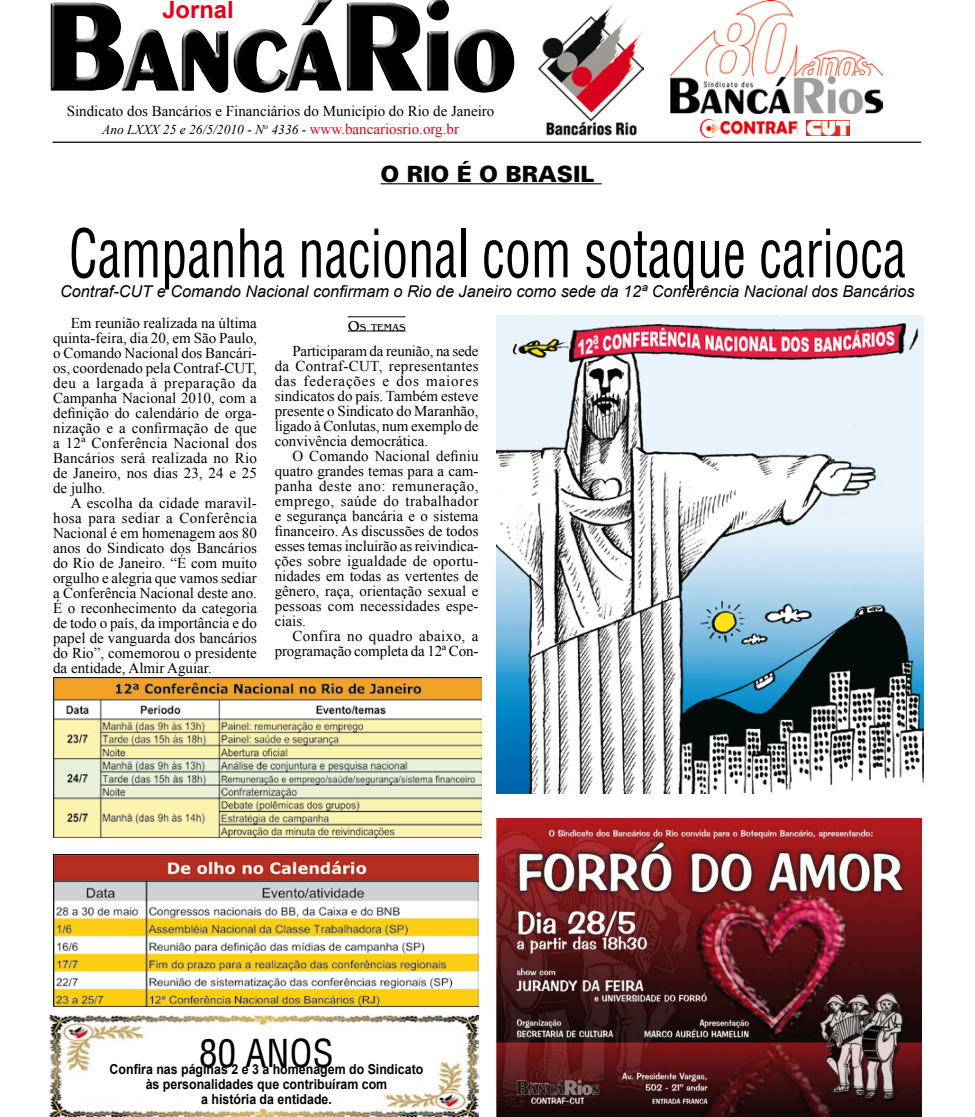
<style>
.page{position:relative;width:975px;height:1117px;background:#fff}
.page>*{position:absolute;margin:0;border:0;box-sizing:border-box;transform-origin:0 0}
.t1{font:65px "Switzerland Condensed";color:#000;scale:.8 1}
.t2{font:37.5px "Switzerland Condensed";color:#000}
.t3{font:700 23.75px "Arial";color:#e2001a}
.t4{font:22.5px "USA Black";color:#000}
.t5{font:italic 16.25px "Arial";color:#000}
.t6{font:15px/15px "Times New Roman";color:#000;text-align:justify}
.t7{font:700 13.75px/15px "Arial";color:#000;text-align:center;scale:.9 1}
.t8{font:italic 13.5px "Times New Roman";color:#000}
.t9{font:10.5px "Bangkok";color:#000}
.s1{font-style:normal;font-size:15px;color:#e2001a}
.s2{font-size:15px}
</style>
<div class="page">
<img style="left:49px;top:1015px;width:429px;height:101px">
<hr style="left:52px;top:142px;width:869px;height:1px;background:#000">
<img style="left:50px;top:0;width:399px;height:91px">
<img style="left:539px;top:3px;width:104px;height:132px">
<img style="left:670px;top:1px;width:212px;height:112px">
<img style="left:806px;top:120px;width:43px;height:15px">
<img style="left:700px;top:120px;width:97px;height:17px">
<img style="left:496px;top:818px;width:424px;height:298px">
<hr style="left:380px;top:183px;width:221px;height:1px;background:#000">
<img style="left:496px;top:316px;width:427px;height:477px">
<hr style="left:348px;top:316px;width:57px;height:1px;background:#000">
<hr style="left:348px;top:330px;width:57px;height:1px;background:#000">
<img style="left:53px;top:677px;width:428px;height:160px">
<img style="left:53px;top:854px;width:425px;height:151px">
<h3 class="t3" style="left:162px;top:-6px;width:73px">Jornal</h3>
<p class="t6" style="left:67px;top:103px;width:429px">Sindicato dos Bancários e Financiários do Município do Rio de Janeiro</p>
<p class="t8" style="left:102px;top:120px;width:358px">Ano LXXX 25 e 26/5/2010 - N<sup>o</sup> 4336 - <span class="s1">www.bancariosrio.org.br</span></p>
<h3 class="t4" style="left:380px;top:159px;width:215px">O RIO É O BRASIL</h3>
<h1 class="t1" style="left:69px;top:213px;width:1047px">Campanha nacional com sotaque carioca</h1>
<p class="t5" style="left:60px;top:281px;width:856px">Contraf-CUT e Comando Nacional confirmam o Rio de Janeiro como sede da 12ª Conferência Nacional dos Bancários</p>
<p class="t6" style="left:53px;top:315px;width:205px;text-indent:18px">Em reunião realizada na última quinta-feira, dia 20, em São Paulo, o Comando Nacional dos Bancári&shy;os, coordenado pela Contraf-CUT, deu a largada à preparação da Campanha Nacional 2010, com a definição do calendário de orga&shy;nização e a confirmação de que a 12ª Conferência Nacional dos Bancários será realizada no Rio de Janeiro, nos dias 23, 24 e 25 de julho.</p>
<p class="t6" style="left:53px;top:495px;width:205px;text-indent:18px">A escolha da cidade maravil&shy;hosa para sediar a Conferência Nacional é em homenagem aos 80 anos do Sindicato dos Bancários do Rio de Janeiro. “É com muito orgulho e alegria que vamos sediar a Conferência Nacional deste ano.<br>É o reconhecimento da categoria de todo o país, da importância e do papel de vanguarda dos bancários do Rio”, comemorou o presidente da entidade, Almir Aguiar.</p>
<p class="t9" style="left:348px;top:321px;width:59px"><span class="s2">O</span>S TEMAS</p>
<p class="t6" style="left:275px;top:343px;width:205px;text-indent:18px">Participaram da reunião, na sede da Contraf-CUT, representantes das federações e dos maiores sindicatos do país. Também esteve presente o Sindicato do Maranhão, ligado à Conlutas, num exemplo de convivência democrática.</p>
<p class="t6" style="left:275px;top:448px;width:205px;text-indent:18px">O Comando Nacional definiu quatro grandes temas para a cam&shy;panha deste ano: remuneração, emprego, saúde do trabalhador e segurança bancária e o sistema financeiro. As discussões de todos esses temas incluirão as reivindica&shy;ções sobre igualdade de oportu&shy;nidades em todas as vertentes de gênero, raça, orientação sexual e pessoas com necessidades espe&shy;ciais.</p>
<p class="t6" style="left:275px;top:628px;width:205px;text-align:right">Confira no quadro abaixo, a programação completa da 12ª Con-</p>
<h2 class="t2" style="left:199px;top:1029px;width:136px">80 ANOS</h2>
<p class="t7" style="left:110px;top:1061px;width:350px">Confira nas páginas 2 e 3 a homenagem do Sindicato às personalidades que contribuíram com<br>a história da entidade.</p>
</div>
